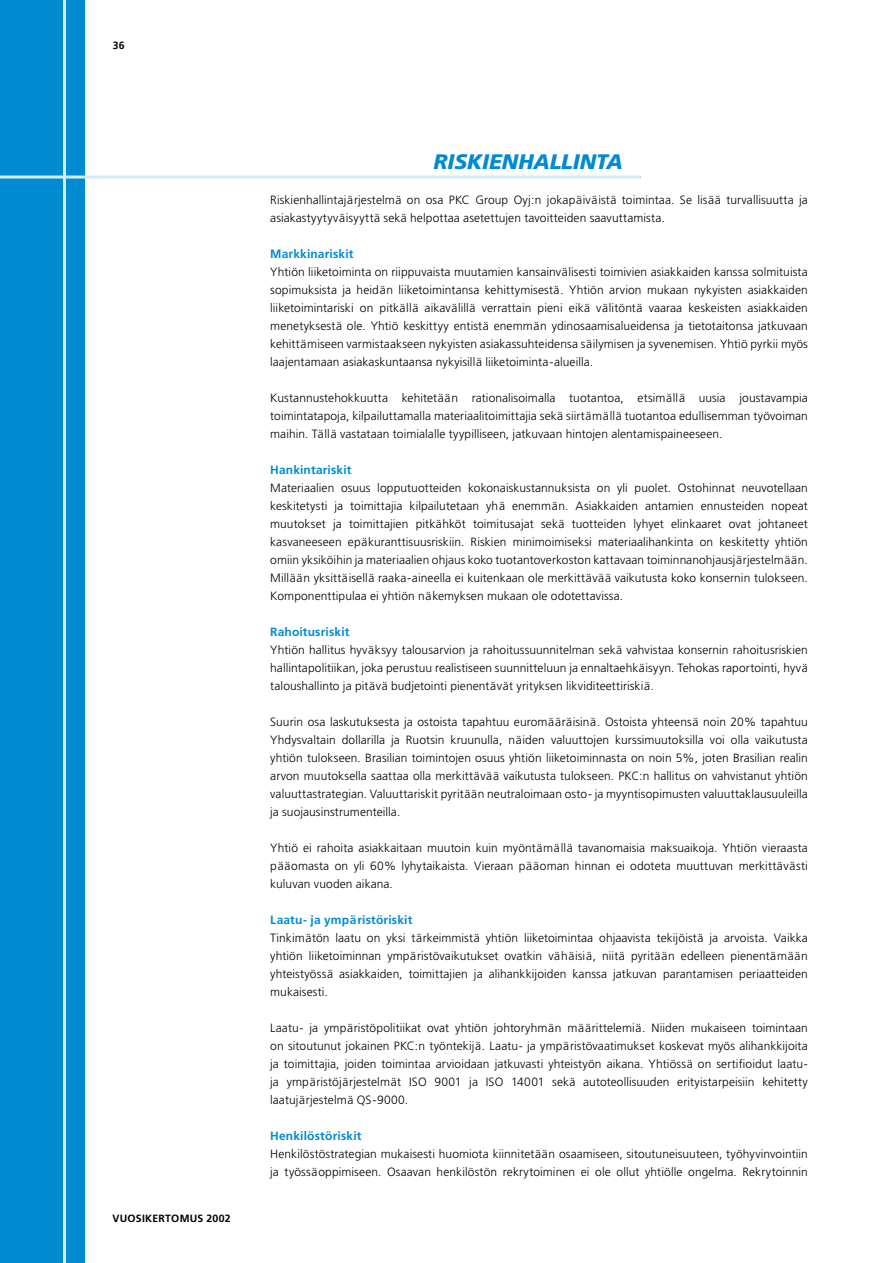
<style>
.page{position:relative;width:893px;height:1263px;background:#fff}
.page>*{position:absolute;margin:0;border:0;box-sizing:border-box;transform-origin:0 0}
.t1{font:italic 900 21px "Frutiger";letter-spacing:-.005em;color:#008ad1}
.t2{font:300 12px/18px "Frutiger";letter-spacing:.01em;color:#000;text-align:justify}
.t3{font:700 12px "Frutiger";letter-spacing:.01em;color:#008ad1}
.t4{font:700 10.5px "Frutiger";letter-spacing:.025em;color:#000}
</style>
<div class="page">
<div style="left:0;top:0;width:85px;height:1263px;background:#008ad1"></div>
<hr style="left:0;top:175px;width:641px;height:3px;background:#d5ecfb">
<hr style="left:63px;top:0;width:3px;height:1263px;background:#d5ecfb">
<p class="t4" style="left:113px;top:39px;width:13px">36</p>
<p class="t4" style="left:112px;top:1212px;width:120px">VUOSIKERTOMUS 2002</p>
<h1 class="t1" style="left:434px;top:149px;width:191px">RISKIENHALLINTA</h1>
<p class="t2" style="left:270px;top:191px;width:539px">Riskienhallintajärjestelmä on osa PKC Group Oyj:n jokapäiväistä toimintaa. Se lisää turvallisuutta ja asiakastyytyväisyyttä sekä helpottaa asetettujen tavoitteiden saavuttamista.</p>
<p class="t3" style="left:270px;top:247px;width:85px">Markkinariskit</p>
<p class="t2" style="left:270px;top:263px;width:539px">Yhtiön liiketoiminta on riippuvaista muutamien kansainvälisesti toimivien asiakkaiden kanssa solmituista sopimuksista ja heidän liiketoimintansa kehittymisestä. Yhtiön arvion mukaan nykyisten asiakkaiden liiketoimintariski on pitkällä aikavälillä verrattain pieni eikä välitöntä vaaraa keskeisten asiakkaiden menetyksestä ole. Yhtiö keskittyy entistä enemmän ydinosaamisalueidensa ja tietotaitonsa jatkuvaan kehittämiseen varmistaakseen nykyisten asiakassuhteidensa säilymisen ja syvenemisen. Yhtiö pyrkii myös laajentamaan asiakaskuntaansa nykyisillä liiketoiminta-alueilla.</p>
<p class="t2" style="left:270px;top:389px;width:539px">Kustannustehokkuutta kehitetään rationalisoimalla tuotantoa, etsimällä uusia joustavampia toimintatapoja, kilpailuttamalla materiaalitoimittajia sekä siirtämällä tuotantoa edullisemman työvoiman maihin. Tällä vastataan toimialalle tyypilliseen, jatkuvaan hintojen alentamispaineeseen.</p>
<p class="t3" style="left:270px;top:463px;width:83px">Hankintariskit</p>
<p class="t2" style="left:270px;top:479px;width:539px">Materiaalien osuus lopputuotteiden kokonaiskustannuksista on yli puolet. Ostohinnat neuvotellaan keskitetysti ja toimittajia kilpailutetaan yhä enemmän. Asiakkaiden antamien ennusteiden nopeat muutokset ja toimittajien pitkähköt toimitusajat sekä tuotteiden lyhyet elinkaaret ovat johtaneet kasvaneeseen epäkuranttisuusriskiin. Riskien minimoimiseksi materiaalihankinta on keskitetty yhtiön omiin yksiköihin ja materiaalien ohjaus koko tuotantoverkoston kattavaan toiminnanohjausjärjestelmään.<br>Millään yksittäisellä raaka-aineella ei kuitenkaan ole merkittävää vaikutusta koko konsernin tulokseen.<br>Komponenttipulaa ei yhtiön näkemyksen mukaan ole odotettavissa.</p>
<p class="t3" style="left:270px;top:625px;width:81px">Rahoitusriskit</p>
<p class="t2" style="left:270px;top:641px;width:539px">Yhtiön hallitus hyväksyy talousarvion ja rahoitussuunnitelman sekä vahvistaa konsernin rahoitusriskien hallintapolitiikan, joka perustuu realistiseen suunnitteluun ja ennaltaehkäisyyn. Tehokas raportointi, hyvä taloushallinto ja pitävä budjetointi pienentävät yrityksen likviditeettiriskiä.</p>
<p class="t2" style="left:270px;top:713px;width:539px">Suurin osa laskutuksesta ja ostoista tapahtuu euromääräisinä. Ostoista yhteensä noin 20% tapahtuu Yhdysvaltain dollarilla ja Ruotsin kruunulla, näiden valuuttojen kurssimuutoksilla voi olla vaikutusta yhtiön tulokseen. Brasilian toimintojen osuus yhtiön liiketoiminnasta on noin 5%, joten Brasilian realin arvon muutoksella saattaa olla merkittävää vaikutusta tulokseen. PKC:n hallitus on vahvistanut yhtiön valuuttastrategian. Valuuttariskit pyritään neutraloimaan osto- ja myyntisopimusten valuuttaklausuuleilla ja suojausinstrumenteilla.</p>
<p class="t2" style="left:270px;top:839px;width:539px">Yhtiö ei rahoita asiakkaitaan muutoin kuin myöntämällä tavanomaisia maksuaikoja. Yhtiön vieraasta pääomasta on yli 60% lyhytaikaista. Vieraan pääoman hinnan ei odoteta muuttuvan merkittävästi kuluvan vuoden aikana.</p>
<p class="t3" style="left:270px;top:913px;width:144px">Laatu- ja ympäristöriskit</p>
<p class="t2" style="left:270px;top:929px;width:539px">Tinkimätön laatu on yksi tärkeimmistä yhtiön liiketoimintaa ohjaavista tekijöistä ja arvoista. Vaikka yhtiön liiketoiminnan ympäristövaikutukset ovatkin vähäisiä, niitä pyritään edelleen pienentämään yhteistyössä asiakkaiden, toimittajien ja alihankkijoiden kanssa jatkuvan parantamisen periaatteiden mukaisesti.</p>
<p class="t2" style="left:270px;top:1019px;width:539px">Laatu- ja ympäristöpolitiikat ovat yhtiön johtoryhmän määrittelemiä. Niiden mukaiseen toimintaan on sitoutunut jokainen PKC:n työntekijä. Laatu- ja ympäristövaatimukset koskevat myös alihankkijoita ja toimittajia, joiden toimintaa arvioidaan jatkuvasti yhteistyön aikana. Yhtiössä on sertifioidut laatu&shy;ja ympäristöjärjestelmät ISO 9001 ja ISO 14001 sekä autoteollisuuden erityistarpeisiin kehitetty laatujärjestelmä QS-9000.</p>
<p class="t3" style="left:270px;top:1129px;width:93px">Henkilöstöriskit</p>
<p class="t2" style="left:270px;top:1145px;width:539px">Henkilöstöstrategian mukaisesti huomiota kiinnitetään osaamiseen, sitoutuneisuuteen, työhyvinvointiin ja työssäoppimiseen. Osaavan henkilöstön rekrytoiminen ei ole ollut yhtiölle ongelma. Rekrytoinnin</p>
</div>
